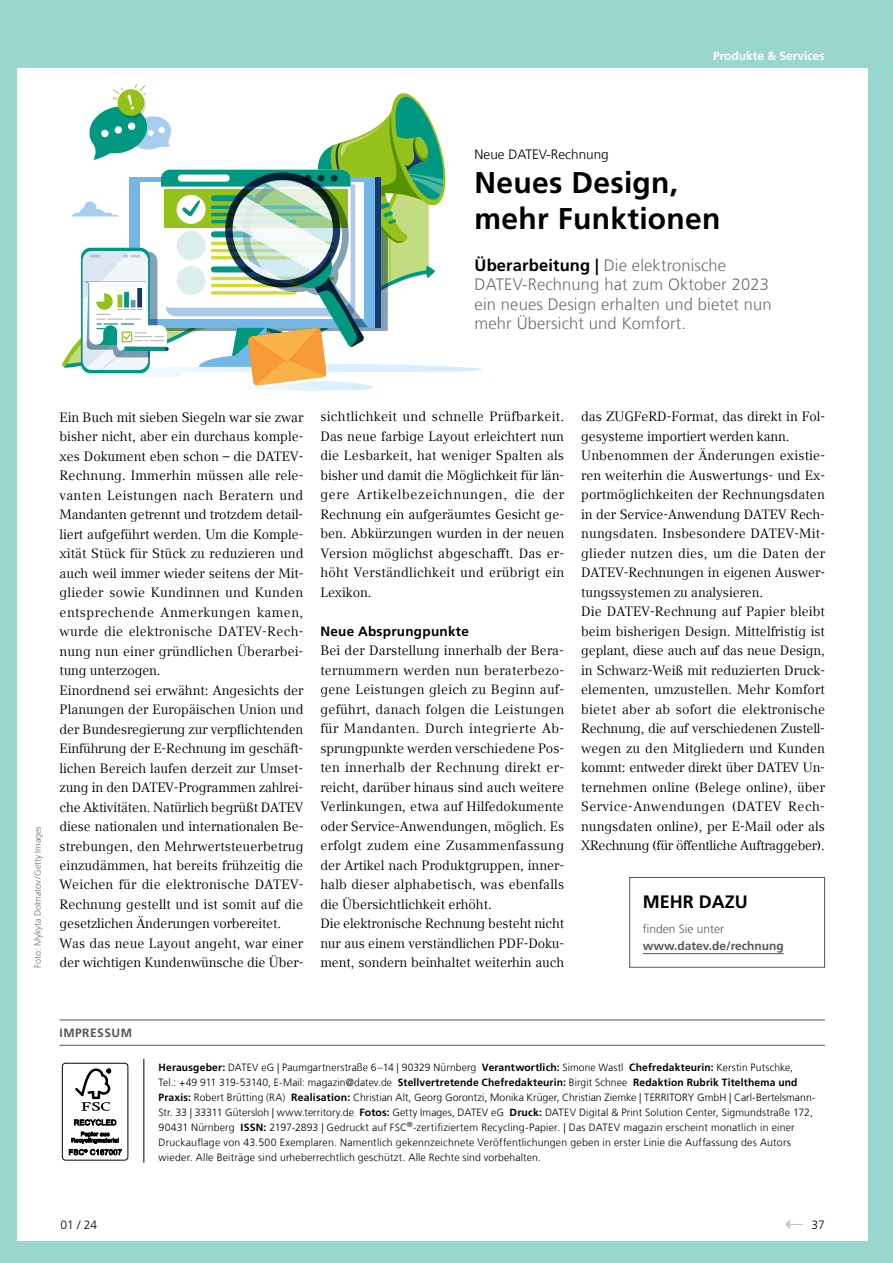
<style>
.page{position:relative;width:893px;height:1263px;background:#99d6cd}
.page>*{position:absolute;margin:0;border:0;box-sizing:border-box;transform-origin:0 0}
.t1{font:700 30px/36px "Frutiger LT Com";letter-spacing:.01em;color:#000}
.t2{font:700 18px "Frutiger LT Com";color:#000}
.t3{font:300 16.5px/19.5px "Frutiger LT Com";letter-spacing:.01em;color:#6e6e6e}
.t4{font:13.5px/19.5px "Compatil Text LT Pro";color:#000}
.t5{font:300 13.5px "Frutiger LT Com";color:#000}
.t6{font:700 13.5px "Frutiger LT Com";letter-spacing:.02em;color:#000}
.t7{font:700 12px "Frutiger LT Com";color:#565655}
.t8{font:700 12px "Frutiger LT Com";color:#fff}
.t9{font:300 12px "Frutiger LT Com";color:#565655}
.t10{font:700 12px "Frutiger LT Com";letter-spacing:.04em;color:#565655}
.t11{font:300 12px "Frutiger LT Com";color:#000}
.t12{font:300 10.5px/15px "Frutiger LT Com";letter-spacing:.015em;color:#000}
.t13{font:300 9px "Frutiger LT Com";letter-spacing:-.01em;color:#6e6e6e}
.s1{font-weight:700;color:#000}
.s2{font-weight:700}
</style>
<div class="page">
<div style="left:17px;top:68px;width:850px;height:1173px;background:#fff"></div>
<svg style="left:62px;top:84px;width:420px;height:307px"></svg>
<hr style="left:643px;top:953px;width:141px;height:1px;background:#565655">
<div style="left:629px;top:877px;width:196px;height:91px;border:1px solid #565655"></div>
<hr style="left:60px;top:1045px;width:765px;height:1px;background:#565655">
<hr style="left:60px;top:1019px;width:765px;height:1px;background:#565655">
<div style="left:62px;top:1063px;width:66px;height:97px;border:1px solid #000;border-radius:3px"></div>
<svg style="left:75px;top:1068px;width:36px;height:43px"></svg>
<svg style="left:74px;top:1119px;width:42px;height:6px"></svg>
<svg style="left:69px;top:1132px;width:53px;height:23px"></svg>
<hr style="left:144px;top:1059px;width:1px;height:104px;background:#000">
<svg style="left:785px;top:1220px;width:18px;height:9px"></svg>
<p class="t8" style="left:713px;top:48px;width:113px">Produkte &amp; Services</p>
<p class="t5" style="left:475px;top:146px;width:136px">Neue DATEV-Rechnung</p>
<h1 class="t1" style="left:475px;top:165px;width:247px">Neues Design, mehr Funktionen</h1>
<p class="t3" style="left:475px;top:255px;width:299px"><span class="s1">Überarbeitung |</span> Die elektronische DATEV-Rechnung hat zum Oktober 2023 ein neues Design erhalten und bietet nun mehr Übersicht und Komfort.</p>
<p class="t13" style="left:32px;top:968px;width:143px;rotate:-90deg">Foto: Mykyta Dolmatov/Getty Images</p>
<p class="t4" style="left:60px;top:407px;width:245px">Ein Buch mit sieben Siegeln war sie zwar bisher nicht, aber ein durchaus komple&shy;xes Dokument eben schon – die DATEV-Rechnung. Immerhin müssen alle rele&shy;vanten Leistungen nach Beratern und Mandanten getrennt und trotzdem detail&shy;liert aufgeführt werden. Um die Komple&shy;xität Stück für Stück zu reduzieren und auch weil immer wieder seitens der Mit&shy;glieder sowie Kundinnen und Kunden entsprechende Anmerkungen kamen, wurde die elektronische DATEV-Rech&shy;nung nun einer gründlichen Überarbei&shy;tung unterzogen.<br>Einordnend sei erwähnt: Angesichts der Planungen der Europäischen Union und der Bundesregierung zur verpflichtenden Einführung der E-Rechnung im geschäft&shy;lichen Bereich laufen derzeit zur Umset&shy;zung in den DATEV-Programmen zahlrei&shy;che Aktivitäten. Natürlich begrüßt DATEV diese nationalen und internationalen Be&shy;strebungen, den Mehrwertsteuerbetrug einzudämmen, hat bereits frühzeitig die Weichen für die elektronische DATEV-Rechnung gestellt und ist somit auf die gesetzlichen Änderungen vorbereitet.<br>Was das neue Layout angeht, war einer der wichtigen Kundenwünsche die Über-</p>
<p class="t4" style="left:320px;top:407px;width:245px;text-align:justify">sichtlichkeit und schnelle Prüfbarkeit.<br>Das neue farbige Layout erleichtert nun die Lesbarkeit, hat weniger Spalten als bisher und damit die Möglichkeit für län&shy;gere Artikelbezeichnungen, die der Rechnung ein aufgeräumtes Gesicht ge&shy;ben. Abkürzungen wurden in der neuen Version möglichst abgeschafft. Das er&shy;höht Verständlichkeit und erübrigt ein Lexikon.</p>
<p class="t6" style="left:320px;top:623px;width:150px">Neue Absprungpunkte</p>
<p class="t4" style="left:320px;top:641px;width:245px">Bei der Darstellung innerhalb der Bera&shy;ternummern werden nun beraterbezo&shy;gene Leistungen gleich zu Beginn auf&shy;geführt, danach folgen die Leistungen für Mandanten. Durch integrierte Ab&shy;sprungpunkte werden verschiedene Pos&shy;ten innerhalb der Rechnung direkt er&shy;reicht, darüber hinaus sind auch weitere Verlinkungen, etwa auf Hilfedokumente oder Service-Anwendungen, möglich. Es erfolgt zudem eine Zusammenfassung der Artikel nach Produktgruppen, inner&shy;halb dieser alphabetisch, was ebenfalls die Übersichtlichkeit erhöht.<br>Die elektronische Rechnung besteht nicht nur aus einem verständlichen PDF-Doku&shy;ment, sondern beinhaltet weiterhin auch</p>
<p class="t4" style="left:581px;top:407px;width:245px">das ZUGFeRD-Format, das direkt in Fol&shy;gesysteme importiert werden kann.<br>Unbenommen der Änderungen existie&shy;ren weiterhin die Auswertungs- und Ex&shy;portmöglichkeiten der Rechnungsdaten in der Service-Anwendung DATEV Rech&shy;nungsdaten. Insbesondere DATEV-Mit&shy;glieder nutzen dies, um die Daten der DATEV-Rechnungen in eigenen Auswer&shy;tungssystemen zu analysieren.<br>Die DATEV-Rechnung auf Papier bleibt beim bisherigen Design. Mittelfristig ist geplant, diese auch auf das neue Design, in Schwarz-Weiß mit reduzierten Druck&shy;elementen, umzustellen. Mehr Komfort bietet aber ab sofort die elektronische Rechnung, die auf verschiedenen Zustell&shy;wegen zu den Mitgliedern und Kunden kommt: entweder direkt über DATEV Un&shy;ternehmen online (Belege online), über Service-Anwendungen (DATEV Rech&shy;nungsdaten online), per E-Mail oder als XRechnung (für öffentliche Auftraggeber).</p>
<h2 class="t2" style="left:643px;top:891px;width:106px">MEHR DAZU</h2>
<p class="t9" style="left:643px;top:922px;width:83px">finden Sie unter</p>
<p class="t7" style="left:643px;top:938px;width:142px">www.datev.de/rechnung</p>
<p class="t10" style="left:60px;top:1025px;width:74px">IMPRESSUM</p>
<p class="t11" style="left:60px;top:1217px;width:38px">01 / 24</p>
<p class="t12" style="left:159px;top:1059px;width:658px"><span class="s2">Herausgeber:</span> DATEV eG | Paumgartnerstraße 6–14 | 90329 Nürnberg <span class="s2">Verantwortlich:</span> Simone Wastl <span class="s2">Chefredakteurin:</span> Kerstin Putschke,<br>Tel.: +49 911 319-53140, E-Mail: magazin@datev.de <span class="s2">Stellvertretende Chefredakteurin:</span> Birgit Schnee <span class="s2">Redaktion Rubrik Titelthema und Praxis:</span> Robert Brütting (RA) <span class="s2">Realisation:</span> Christian Alt, Georg Gorontzi, Monika Krüger, Christian Ziemke | TERRITORY GmbH | Carl-Bertelsmann-Str. 33 | 33311 Gütersloh | www.territory.de <span class="s2">Fotos:</span> Getty Images, DATEV eG <span class="s2">Druck:</span> DATEV Digital &amp; Print Solution Center, Sigmundstraße 172, 90431 Nürnberg <span class="s2">ISSN:</span> 2197-2893 | Gedruckt auf FSC<sup>®</sup>-zertifiziertem Recycling-Papier. | Das DATEV magazin erscheint monatlich in einer Druckauflage von 43.500 Exemplaren. Namentlich gekennzeichnete Veröffentlichungen geben in erster Linie die Auffassung des Autors wieder. Alle Beiträge sind urheberrechtlich geschützt. Alle Rechte sind vorbehalten.</p>
<p class="t11" style="left:812px;top:1217px;width:15px">37</p>
</div>
